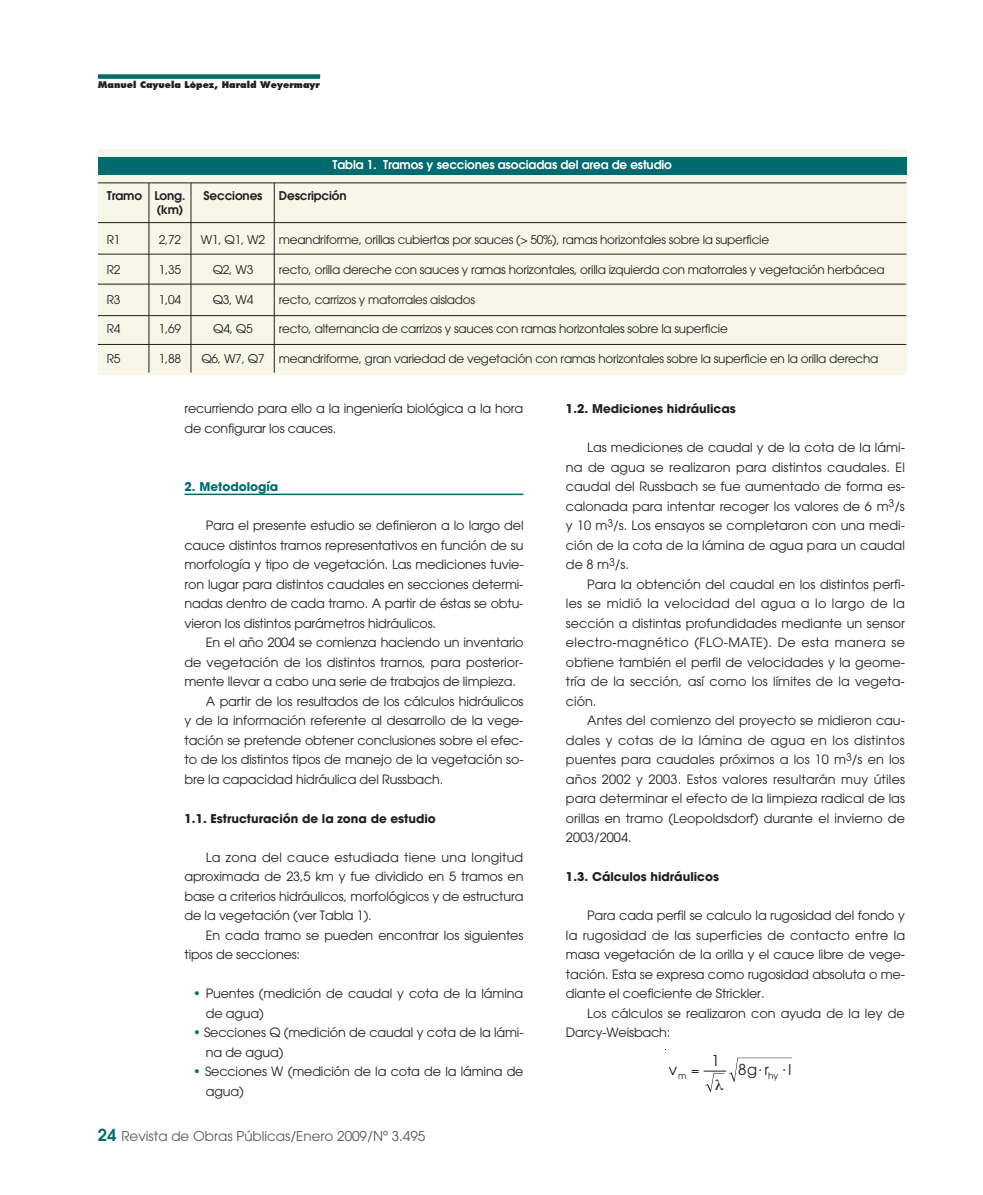
<style>
.page{position:relative;width:983px;height:1195px;background:#fff}
.page>*{position:absolute;margin:0;border:0;box-sizing:border-box;transform-origin:0 0}
.t1{font:15px "Avant Garde";color:#231f20}
.t2{font:13.5px "Avant Garde";color:#57585a}
.t3{font:12.75px/19.5px "Avant Garde";letter-spacing:-.01em;color:#231f20}
.t4{font:12px "Avant Garde";letter-spacing:-.02em;color:#231f20}
.t5{font:700 12px "Avant Garde";color:#231f20}
.t6{font:600 12px "Avant Garde";letter-spacing:-.01em;color:#fff}
.t7{font:600 12px "Avant Garde";letter-spacing:-.01em;color:#231f20}
.t8{font:700 12px "Avant Garde";color:#006b6e}
.t9{font:800 9px "Futura";color:#231f20}
.t10{font:9px "Avant Garde";color:#231f20}
.s1{color:#006b6e}
.s2{font-weight:600;font-size:16.5px;color:#006b6e}
</style>
<div class="page">
<hr style="left:184px;top:494px;width:339px;height:1px;background:#006b6e">
<div style="left:98px;top:74px;width:222px;height:5px;background:#006b6e"></div>
<div style="left:98px;top:149px;width:808px;height:225px;background:#f7f6e8"></div>
<div style="left:98px;top:157px;width:808px;height:17px;background:#006b6e"></div>
<hr style="left:98px;top:182px;width:808px;height:1px;background:#231f20">
<hr style="left:98px;top:222px;width:808px;height:1px;background:#231f20">
<hr style="left:98px;top:254px;width:808px;height:1px;background:#231f20">
<hr style="left:98px;top:284px;width:808px;height:1px;background:#231f20">
<hr style="left:98px;top:315px;width:808px;height:1px;background:#231f20">
<hr style="left:98px;top:344px;width:808px;height:1px;background:#231f20">
<hr style="left:148px;top:183px;width:1px;height:190px;background:#231f20">
<hr style="left:190px;top:183px;width:1px;height:190px;background:#231f20">
<hr style="left:274px;top:183px;width:1px;height:190px;background:#231f20">
<svg style="left:703px;top:1057px;width:89px;height:35px"></svg>
<p class="t9" style="left:98px;top:81px;width:223px">Manuel Cayuela López, Harald Weyermayr</p>
<p class="t6" style="left:332px;top:160px;width:341px">Tabla 1. Tramos y secciones asociadas del area de estudio</p>
<p class="t7" style="left:107px;top:191px;width:80px">Tramo Long.</p>
<p class="t7" style="left:203px;top:191px;width:60px">Secciones</p>
<p class="t7" style="left:279px;top:191px;width:69px">Descripción</p>
<p class="t7" style="left:156px;top:206px;width:28px">(km)</p>
<p class="t4" style="left:107px;top:235px;width:15px">R1</p>
<p class="t4" style="left:159px;top:235px;width:24px">2,72</p>
<p class="t4" style="left:201px;top:235px;width:569px">W1, Q1, W2 meandriforme, orillas cubiertas por sauces (&gt; 50%), ramas horizontales sobre la superficie</p>
<p class="t4" style="left:107px;top:265px;width:15px">R2</p>
<p class="t4" style="left:159px;top:265px;width:24px">1,35</p>
<p class="t4" style="left:213px;top:265px;width:42px">Q2, W3</p>
<p class="t4" style="left:279px;top:265px;width:607px">recto, orilla dereche con sauces y ramas horizontales, orilla izquierda con matorrales y vegetación herbácea</p>
<p class="t4" style="left:107px;top:295px;width:15px">R3</p>
<p class="t4" style="left:159px;top:295px;width:24px">1,04</p>
<p class="t4" style="left:213px;top:295px;width:42px">Q3, W4</p>
<p class="t4" style="left:279px;top:295px;width:198px">recto, carrizos y matorrales aislados</p>
<p class="t4" style="left:107px;top:324px;width:15px">R4</p>
<p class="t4" style="left:159px;top:324px;width:24px">1,69</p>
<p class="t4" style="left:213px;top:324px;width:41px">Q4, Q5</p>
<p class="t4" style="left:279px;top:324px;width:450px">recto, alternancia de carrizos y sauces con ramas horizontales sobre la superficie</p>
<p class="t4" style="left:107px;top:354px;width:15px">R5</p>
<p class="t4" style="left:159px;top:354px;width:24px">1,88</p>
<p class="t4" style="left:201px;top:354px;width:678px">Q6, W7, Q7 meandriforme, gran variedad de vegetación con ramas horizontales sobre la superficie en la orilla derecha</p>
<p class="t3" style="left:184px;top:400px;width:340px">recurriendo para ello a la ingeniería biológica a la hora de configurar los cauces.</p>
<p class="t8" style="left:184px;top:482px;width:95px">2. Metodología</p>
<p class="t3" style="left:184px;top:517px;width:340px;text-align:justify;text-indent:21px">Para el presente estudio se definieron a lo largo del cauce distintos tramos representativos en función de su morfología y tipo de vegetación. Las mediciones tuvie&shy;ron lugar para distintos caudales en secciones determi&shy;nadas dentro de cada tramo. A partir de éstas se obtu&shy;vieron los distintos parámetros hidráulicos.</p>
<p class="t3" style="left:206px;top:634px;width:319px">En el año 2004 se comienza haciendo un inventario</p>
<p class="t3" style="left:184px;top:654px;width:340px">de vegetación de los distintos tramos, para posterior-</p>
<p class="t3" style="left:184px;top:673px;width:333px">mente llevar a cabo una serie de trabajos de limpieza.</p>
<p class="t3" style="left:206px;top:693px;width:319px">A partir de los resultados de los cálculos hidráulicos</p>
<p class="t3" style="left:184px;top:712px;width:340px">y de la información referente al desarrollo de la vege-</p>
<p class="t3" style="left:184px;top:732px;width:340px">tación se pretende obtener conclusiones sobre el efec-</p>
<p class="t3" style="left:184px;top:751px;width:340px">to de los distintos tipos de manejo de la vegetación so-</p>
<p class="t3" style="left:184px;top:771px;width:260px">bre la capacidad hidráulica del Russbach.</p>
<p class="t5" style="left:184px;top:814px;width:253px">1.1. Estructuración de la zona de estudio</p>
<p class="t3" style="left:184px;top:849px;width:340px;text-align:justify;text-indent:21px">La zona del cauce estudiada tiene una longitud aproximada de 23,5 km y fue dividido en 5 tramos en base a criterios hidráulicos, morfológicos y de estructura de la vegetación (ver Tabla 1).</p>
<p class="t3" style="left:184px;top:927px;width:340px;text-indent:21px">En cada tramo se pueden encontrar los siguientes tipos de secciones:</p>
<p class="t3" style="left:206px;top:985px;width:319px;text-indent:-13px"><span class="s1">•</span> Puentes (medición de caudal y cota de la lámina de agua)</p>
<p class="t3" style="left:206px;top:1024px;width:319px;text-indent:-13px"><span class="s1">•</span> Secciones Q (medición de caudal y cota de la lámi&shy;na de agua)</p>
<p class="t3" style="left:206px;top:1063px;width:319px;text-indent:-13px"><span class="s1">•</span> Secciones W (medición de la cota de la lámina de agua)</p>
<p class="t2" style="left:98px;top:1130px;width:329px"><span class="s2">24</span> Revista de Obras Públicas/Enero 2009/Nº 3.495</p>
<p class="t5" style="left:566px;top:404px;width:171px">1.2. Mediciones hidráulicas</p>
<p class="t3" style="left:566px;top:439px;width:340px;text-align:justify;text-indent:21px">Las mediciones de caudal y de la cota de la lámi&shy;na de agua se realizaron para distintos caudales. El caudal del Russbach se fue aumentado de forma es&shy;calonada para intentar recoger los valores de 6 m<sup>3</sup>/s y 10 m<sup>3</sup>/s. Los ensayos se completaron con una medi&shy;ción de la cota de la lámina de agua para un caudal de 8 m<sup>3</sup>/s.</p>
<p class="t3" style="left:566px;top:576px;width:340px;text-align:justify;text-indent:21px">Para la obtención del caudal en los distintos perfi&shy;les se midió la velocidad del agua a lo largo de la sección a distintas profundidades mediante un sensor electro-magnético (FLO-MATE). De esta manera se obtiene también el perfil de velocidades y la geome&shy;tría de la sección, así como los límites de la vegeta&shy;ción.</p>
<p class="t3" style="left:566px;top:712px;width:340px;text-align:justify;text-indent:21px">Antes del comienzo del proyecto se midieron cau&shy;dales y cotas de la lámina de agua en los distintos puentes para caudales próximos a los 10 m<sup>3</sup>/s en los años 2002 y 2003. Estos valores resultarán muy útiles para determinar el efecto de la limpieza radical de las orillas en tramo (Leopoldsdorf) durante el invierno de 2003/2004.</p>
<p class="t5" style="left:566px;top:872px;width:154px">1.3. Cálculos hidráulicos</p>
<p class="t3" style="left:566px;top:907px;width:340px;text-align:justify;text-indent:21px">Para cada perfil se calculo la rugosidad del fondo y la rugosidad de las superficies de contacto entre la masa vegetación de la orilla y el cauce libre de vege&shy;tación. Esta se expresa como rugosidad absoluta o me&shy;diante el coeficiente de Strickler.</p>
<p class="t3" style="left:566px;top:1005px;width:340px;text-indent:21px">Los cálculos se realizaron con ayuda de la ley de<br>Darcy-Weisbach:</p>
<p class="t1" style="left:711px;top:1054px;width:10px">1</p>
<p class="t1" style="left:668px;top:1064px;width:10px">v</p>
<p class="t1" style="left:738px;top:1064px;width:32px">8g r</p>
<p class="t1" style="left:788px;top:1064px;width:5px">I</p>
<p class="t10" style="left:678px;top:1072px;width:10px">m</p>
<p class="t10" style="left:767px;top:1072px;width:20px">h ⋅y</p>
</div>
